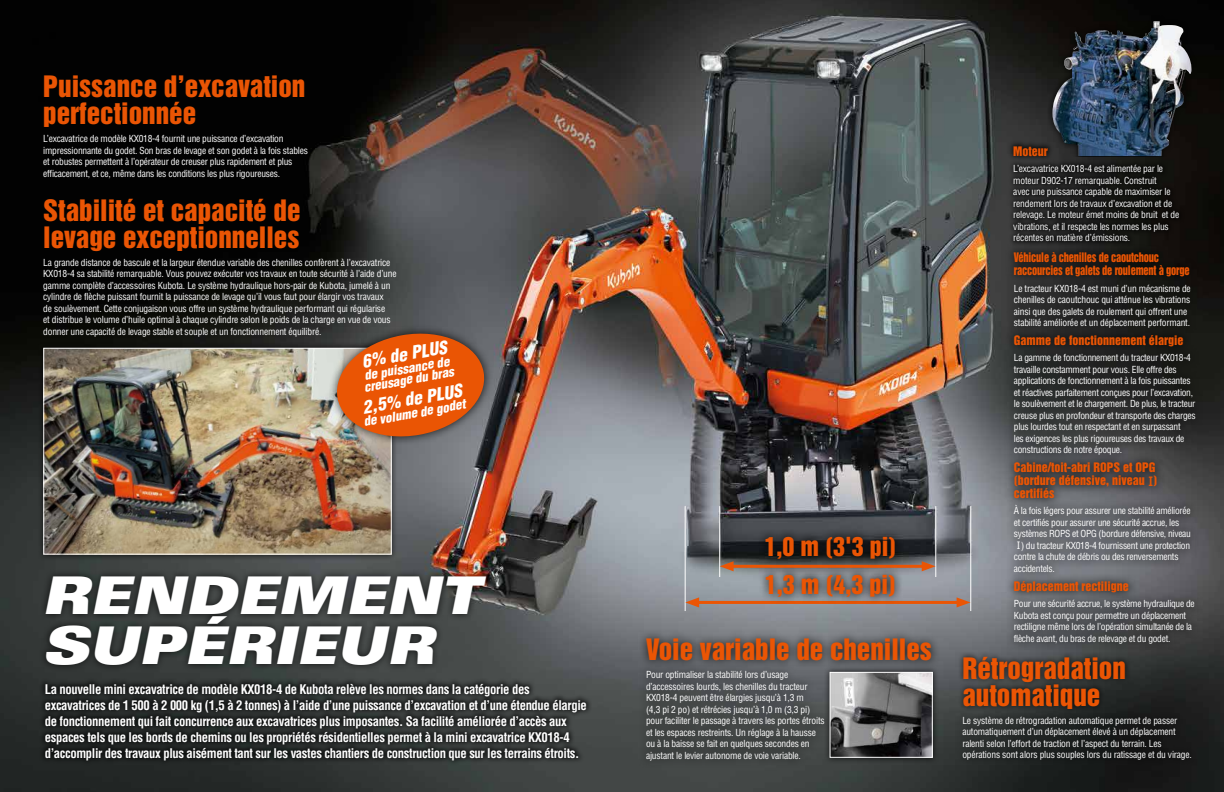
<style>
.page{position:relative;width:1224px;height:792px;background:#fff}
.page>*{position:absolute;margin:0;border:0;box-sizing:border-box;transform-origin:0 0}
.t1{font:italic 900 expanded 52px/50px "Univers";letter-spacing:-.005em;color:#fff;scale:.94 1}
.t2{font:27px/27px "Helvetica Inserat LT Std";color:#ea5504}
.t3{font:24px/37.9px "Helvetica Inserat LT Std";color:#ea5504}
.t4{font:italic 900 condensed 17.5px "Helvetica";color:#fff}
.t5{font:700 condensed 13px/16px "Helvetica";letter-spacing:-.03em;color:#fff}
.t6{font:italic 900 condensed 12.9px/11.1px "Helvetica";color:#fff}
.t7{font:12px/13px "Helvetica Inserat LT Std";color:#ea5504}
.t8{font:12px/13px "Helvetica Inserat LT Std";letter-spacing:-.02em;color:#ea5504;scale:.87 1}
.t9{font:condensed 9.5px/11.5px "Helvetica";letter-spacing:-.02em;color:#fff}
.s1{font-family:"Gothic MB101 Pro De";font-weight:700}
.s2{font-family:"Gothic MB101 Pro";font-stretch:normal}
</style>
<div class="page">
<img style="left:0;top:0;width:1224px;height:792px">
<div style="left:39px;top:678px;width:553px;height:88px;background:#000;opacity:.75"></div>
<div style="left:39px;top:569px;width:455px;height:103px;background:#000;opacity:.75"></div>
<hr style="left:685px;top:506px;width:1px;height:105px;background:#fff">
<hr style="left:971px;top:506px;width:1px;height:105px;background:#fff">
<hr style="left:719px;top:506px;width:1px;height:71px;background:#fff">
<hr style="left:936px;top:506px;width:1px;height:71px;background:#fff">
<hr style="left:728px;top:565px;width:199px;height:3px;background:#ea5504">
<svg style="left:720px;top:561px;width:14px;height:10px"></svg>
<svg style="left:922px;top:561px;width:14px;height:10px"></svg>
<hr style="left:694px;top:601px;width:268px;height:3px;background:#ea5504">
<svg style="left:685px;top:597px;width:14px;height:11px"></svg>
<svg style="left:957px;top:597px;width:13px;height:11px"></svg>
<svg style="left:757px;top:528px;width:147px;height:37px;background:#292b2d"></svg>
<svg style="left:757px;top:567px;width:147px;height:38px;background:#7e7471"></svg>
<div style="left:637px;top:629px;width:304px;height:139px;background:#000;opacity:.75"></div>
<div style="left:824px;top:666px;width:115px;height:98px;background:#000;opacity:.75"></div>
<img style="left:832px;top:674px;width:99px;height:82px">
<div style="left:830px;top:672px;width:103px;height:86px;border:1px solid #fff"></div>
<div style="left:957px;top:651px;width:240px;height:115px;background:#000;opacity:.75"></div>
<div style="left:1048px;top:15px;width:149px;height:141px;background:#000;opacity:.75"></div>
<img style="left:1052px;top:21px;width:132px;height:119px">
<div style="left:37px;top:342px;width:361px;height:219px;background:#000;opacity:.75"></div>
<img style="left:45px;top:350px;width:345px;height:203px">
<div style="left:43px;top:348px;width:349px;height:207px;border:1px solid #fff"></div>
<svg style="left:1005px;top:243px;width:199px;height:409px;background:#3d3e3f"></svg>
<div style="left:1007px;top:140px;width:178px;height:107px;background:#000;opacity:.75"></div>
<div style="left:328px;top:324px;width:165px;height:122px;background:#000;opacity:.75"></div>
<svg style="left:333px;top:328px;width:155px;height:114px;background:#c15e28"></svg>
<h2 class="t2" style="left:43px;top:74px;width:264px">Puissance d’excavation perfectionnée</h2>
<p class="t9" style="left:43px;top:133px;width:266px">L’excavatrice de modèle KX018-4 fournit une puissance d’excavation impressionnante du godet. Son bras de levage et son godet à la fois stables et robustes permettent à l’opérateur de creuser plus rapidement et plus efficacement, et ce, même dans les conditions les plus rigoureuses.</p>
<h2 class="t2" style="left:43px;top:197px;width:259px">Stabilité et capacité de levage exceptionnelles</h2>
<p class="t9" style="left:43px;top:256px;width:355px">La grande distance de bascule et la largeur étendue variable des chenilles confèrent à l’excavatrice KX018-4 sa stabilité remarquable. Vous pouvez exécuter vos travaux en toute sécurité à l’aide d’une gamme complète d’accessoires Kubota. Le système hydraulique hors-pair de Kubota, jumelé à un cylindre de flèche puissant fournit la puissance de levage qu’il vous faut pour élargir vos travaux<br>de soulèvement. Cette conjugaison vous offre un système hydraulique performant qui régularise<br>et distribue le volume d’huile optimal à chaque cylindre selon le poids de la charge en vue de vous donner une capacité de levage stable et souple et un fonctionnement équilibré.</p>
<h3 class="t4" style="left:360px;top:351px;width:87px;rotate:-10deg">6% de PLUS</h3>
<h3 class="t6" style="left:361px;top:371px;width:93px;rotate:-10deg">de puissance de creusage du bras</h3>
<h3 class="t4" style="left:361px;top:397px;width:102px;rotate:-10deg">2,5% de PLUS</h3>
<h3 class="t6" style="left:363px;top:416px;width:105px;rotate:-10deg">de volume de godet</h3>
<h1 class="t1" style="left:42px;top:570px;width:468px">RENDEMENT<br>SUPÉRIEUR</h1>
<p class="t5" style="left:45px;top:681px;width:544px">La nouvelle mini excavatrice de modèle KX018-4 de Kubota relève les normes dans la catégorie des excavatrices de 1 500 à 2 000 kg (1,5 à 2 tonnes) à l’aide d’une puissance d’excavation et d’une étendue élargie de fonctionnement qui fait concurrence aux excavatrices plus imposantes. Sa facilité améliorée d’accès aux espaces tels que les bords de chemins ou les propriétés résidentielles permet à la mini excavatrice KX018-4 d’accomplir des travaux plus aisément tant sur les vastes chantiers de construction que sur les terrains étroits.</p>
<h3 class="t3" style="left:765px;top:528px;width:133px">1,0 m (3'3 pi)<br>1,3 m (4,3 pi)</h3>
<h2 class="t2" style="left:646px;top:637px;width:287px">Voie variable de chenilles</h2>
<p class="t9" style="left:646px;top:669px;width:180px">Pour optimaliser la stabilité lors d’usage d’accessoires lourds, les chenilles du tracteur KX018-4 peuvent être élargies jusqu’à 1,3 m<br>(4,3 pi 2 po) et rétrécies jusqu’à 1,0 m (3,3 pi) pour faciliter le passage à travers les portes étroits et les espaces restreints. Un réglage à la hausse ou à la baisse se fait en quelques secondes en ajustant le levier autonome de voie variable.</p>
<p class="t7" style="left:1013px;top:145px;width:36px">Moteur</p>
<p class="t9" style="left:1013px;top:163px;width:168px">L’excavatrice KX018-4 est alimentée par le moteur D902-17 remarquable. Construit<br>avec une puissance capable de maximiser le rendement lors de travaux d’excavation et de relevage. Le moteur émet moins de bruit et de vibrations, et il respecte les normes les plus récentes en matière d’émissions.</p>
<p class="t8" style="left:1014px;top:251px;width:204px">Véhicule à chenilles de caoutchouc raccourcies et galets de roulement à gorge</p>
<p class="t9" style="left:1014px;top:282px;width:178px">Le tracteur KX018-4 est muni d’un mécanisme de chenilles de caoutchouc qui atténue les vibrations ainsi que des galets de roulement qui offrent une stabilité améliorée et un déplacement performant.</p>
<p class="t7" style="left:1014px;top:334px;width:171px">Gamme de fonctionnement élargie</p>
<p class="t9" style="left:1014px;top:352px;width:183px">La gamme de fonctionnement du tracteur KX018-4 travaille constamment pour vous. Elle offre des applications de fonctionnement à la fois puissantes et réactives parfaitement conçues pour l’excavation, le soulèvement et le chargement. De plus, le tracteur creuse plus en profondeur et transporte des charges plus lourdes tout en respectant et en surpassant<br>les exigences les plus rigoureuses des travaux de constructions de notre époque.</p>
<p class="t7" style="left:1014px;top:461px;width:145px">Cabine/toit-abri ROPS et OPG (bordure défensive, niveau<span class="s1">Ⅰ</span>) certifiés</p>
<p class="t9" style="left:1014px;top:505px;width:179px">À la fois légers pour assurer une stabilité améliorée et certifiés pour assurer une sécurité accrue, les systèmes ROPS et OPG (bordure défensive, niveau <span class="s2">Ⅰ</span>) du tracteur KX018-4 fournissent une protection contre la chute de débris ou des renversements accidentels.</p>
<p class="t7" style="left:1014px;top:580px;width:117px">Déplacement rectiligne</p>
<p class="t9" style="left:1014px;top:598px;width:182px">Pour une sécurité accrue, le système hydraulique de Kubota est conçu pour permettre un déplacement rectiligne même lors de l’opération simultanée de la flèche avant, du bras de relevage et du godet.</p>
<h2 class="t2" style="left:962px;top:655px;width:165px">Rétrogradation automatique</h2>
<p class="t9" style="left:962px;top:714px;width:231px">Le système de rétrogradation automatique permet de passer automatiquement d’un déplacement élevé à un déplacement ralenti selon l’effort de traction et l’aspect du terrain. Les opérations sont alors plus souples lors du ratissage et du virage.</p>
</div>
